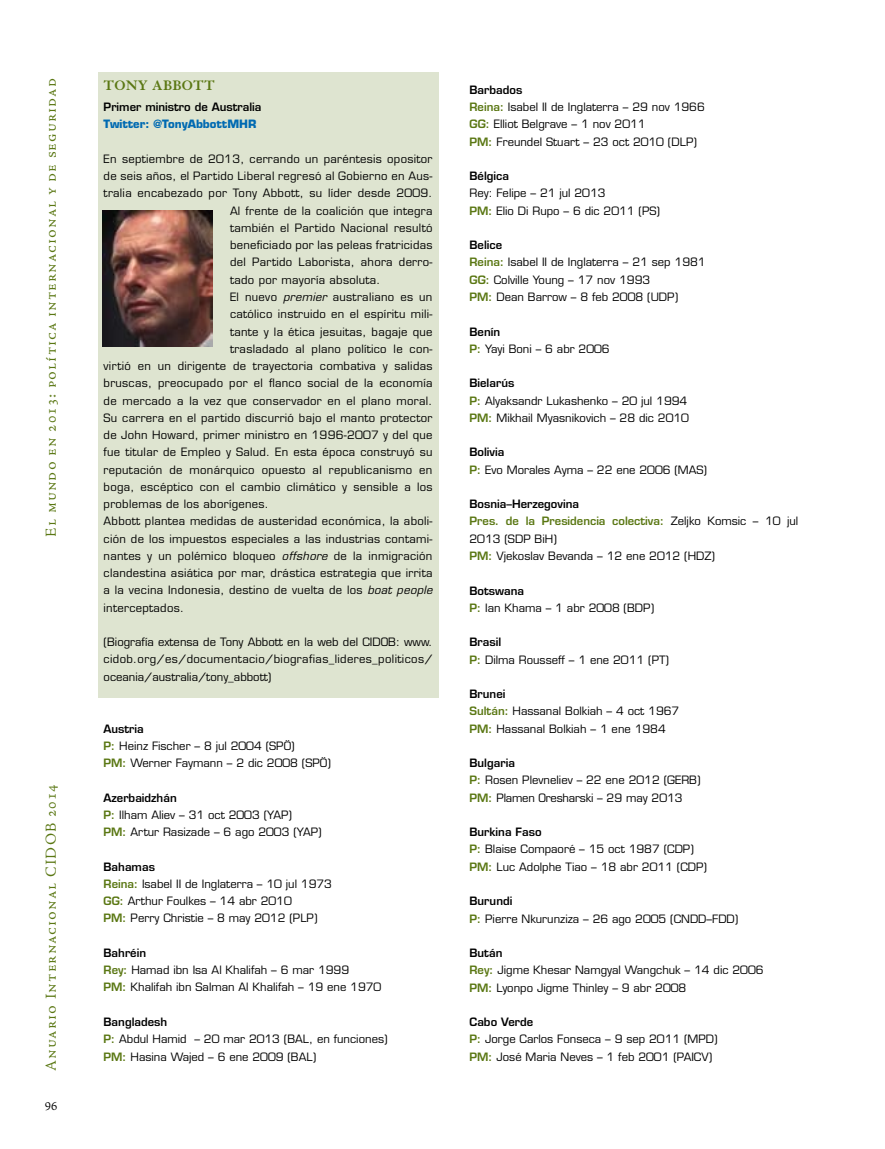
<style>
.page{position:relative;width:885px;height:1149px;background:#fff}
.page>*{position:absolute;margin:0;border:0;box-sizing:border-box;transform-origin:0 0}
.t1{font:15px "Adobe Jenson Pro Lt Capt";letter-spacing:.07em;color:#5a7713}
.t2{font:700 15px "Granjon";letter-spacing:.015em;color:#5a7713}
.t3{font:12px "Adobe Jenson Pro Lt Capt";color:#000}
.t4{font:11.25px/17.2px "Eurostile";color:#000}
.t5{font:11.25px/17.2px "Eurostile";letter-spacing:.025em;color:#000;text-align:justify}
.t6{font:600 11.25px "Eurostile";color:#000}
.t7{font:700 11.25px "Eurostile";color:#006ab2}
.s1{font-weight:600}
.s2{font-weight:600;color:#5a7713}
.s3{font-style:italic}
</style>
<div class="page">
<div style="left:98px;top:72px;width:340px;height:626px;background:#dee4d0"></div>
<img style="left:102px;top:210px;width:111px;height:136px">
<h1 class="t1" style="left:42px;top:536px;width:460px;rotate:-90deg">El mundo en 2013: política internacional y de seguridad</h1>
<p class="t4" style="left:469px;top:81px;width:237px"><span class="s1">Barbados<br></span><span class="s2">Reina:</span> Isabel II de Inglaterra – 29 nov 1966<br><span class="s2">GG:</span> Elliot Belgrave – 1 nov 2011<br><span class="s2">PM:</span> Freundel Stuart – 23 oct 2010 (DLP)</p>
<h1 class="t2" style="left:104px;top:77px;width:112px">TONY ABBOTT</h1>
<p class="t6" style="left:104px;top:100px;width:159px">Primer ministro de Australia</p>
<p class="t7" style="left:104px;top:117px;width:154px">Twitter: @TonyAbbottMHR</p>
<p class="t5" style="left:104px;top:150px;width:330px">En septiembre de 2013, cerrando un paréntesis opositor</p>
<p class="t5" style="left:104px;top:167px;width:330px">de seis años, el Partido Liberal regresó al Gobierno en Aus-</p>
<p class="t5" style="left:104px;top:185px;width:330px">tralia encabezado por Tony Abbott, su líder desde 2009.</p>
<p class="t5" style="left:230px;top:202px;width:204px">Al frente de la coalición que integra</p>
<p class="t5" style="left:230px;top:219px;width:204px">también el Partido Nacional resultó</p>
<p class="t5" style="left:230px;top:236px;width:204px">beneficiado por las peleas fratricidas</p>
<p class="t5" style="left:230px;top:254px;width:204px">del Partido Laborista, ahora derro-</p>
<p class="t5" style="left:230px;top:271px;width:152px">tado por mayoría absoluta.</p>
<p class="t5" style="left:230px;top:288px;width:204px">El nuevo <span class="s3">premier</span> australiano es un</p>
<p class="t5" style="left:230px;top:305px;width:204px">católico instruido en el espíritu mili-</p>
<p class="t5" style="left:230px;top:323px;width:204px">tante y la ética jesuitas, bagaje que</p>
<p class="t5" style="left:230px;top:340px;width:204px">trasladado al plano político le con-</p>
<p class="t5" style="left:104px;top:357px;width:330px">virtió en un dirigente de trayectoria combativa y salidas</p>
<p class="t5" style="left:104px;top:374px;width:330px">bruscas, preocupado por el flanco social de la economía</p>
<p class="t5" style="left:104px;top:392px;width:330px">de mercado a la vez que conservador en el plano moral.</p>
<p class="t5" style="left:104px;top:409px;width:330px">Su carrera en el partido discurrió bajo el manto protector</p>
<p class="t5" style="left:104px;top:426px;width:330px">de John Howard, primer ministro en 1996-2007 y del que</p>
<p class="t5" style="left:104px;top:443px;width:330px">fue titular de Empleo y Salud. En esta época construyó su</p>
<p class="t5" style="left:104px;top:461px;width:330px">reputación de monárquico opuesto al republicanismo en</p>
<p class="t5" style="left:104px;top:478px;width:330px">boga, escéptico con el cambio climático y sensible a los</p>
<p class="t5" style="left:104px;top:495px;width:167px">problemas de los aborígenes.</p>
<p class="t5" style="left:104px;top:512px;width:330px">Abbott plantea medidas de austeridad económica, la aboli-</p>
<p class="t5" style="left:104px;top:530px;width:330px">ción de los impuestos especiales a las industrias contami-</p>
<p class="t5" style="left:104px;top:547px;width:330px">nantes y un polémico bloqueo <span class="s3">offshore</span> de la inmigración</p>
<p class="t5" style="left:104px;top:564px;width:330px">clandestina asiática por mar, drástica estrategia que irrita</p>
<p class="t5" style="left:104px;top:581px;width:330px">a la vecina Indonesia, destino de vuelta de los <span class="s3">boat people</span></p>
<p class="t5" style="left:104px;top:599px;width:82px">interceptados.</p>
<p class="t5" style="left:104px;top:633px;width:330px">(Biografía extensa de Tony Abbott en la web del CIDOB: www. cidob.org/es/documentacio/biografias_lideres_politicos/ oceania/australia/tony_abbott)</p>
<p class="t6" style="left:469px;top:169px;width:41px">Bélgica</p>
<p class="t4" style="left:469px;top:185px;width:192px">Rey: Felipe – 21 jul 2013<br><span class="s2">PM:</span> Elio Di Rupo – 6 dic 2011 (PS)</p>
<p class="t4" style="left:469px;top:236px;width:237px"><span class="s1">Belice<br></span><span class="s2">Reina:</span> Isabel II de Inglaterra – 21 sep 1981<br><span class="s2">GG:</span> Colville Young – 17 nov 1993<br><span class="s2">PM:</span> Dean Barrow – 8 feb 2008 (UDP)</p>
<p class="t4" style="left:469px;top:323px;width:142px"><span class="s1">Benín<br></span><span class="s2">P:</span> Yayi Boni – 6 abr 2006</p>
<p class="t4" style="left:469px;top:374px;width:221px"><span class="s1">Bielarús<br></span><span class="s2">P:</span> Alyaksandr Lukashenko – 20 jul 1994<br><span class="s2">PM:</span> Mikhail Myasnikovich – 28 dic 2010</p>
<p class="t4" style="left:469px;top:443px;width:239px"><span class="s1">Bolivia<br></span><span class="s2">P:</span> Evo Morales Ayma – 22 ene 2006 (MAS)</p>
<p class="t4" style="left:469px;top:495px;width:330px"><span class="s1">Bosnia–Herzegovina<br></span><span class="s2">Pres. de la Presidencia colectiva:</span> Zeljko Komsic – 10 jul 2013 (SDP BiH)<br><span class="s2">PM:</span> Vjekoslav Bevanda – 12 ene 2012 (HDZ)</p>
<p class="t4" style="left:469px;top:581px;width:186px"><span class="s1">Botswana<br></span><span class="s2">P:</span> Ian Khama – 1 abr 2008 (BDP)</p>
<p class="t4" style="left:469px;top:633px;width:201px"><span class="s1">Brasil<br></span><span class="s2">P:</span> Dilma Rousseff – 1 ene 2011 (PT)</p>
<p class="t4" style="left:469px;top:685px;width:211px"><span class="s1">Brunei<br></span><span class="s2">Sultán:</span> Hassanal Bolkiah – 4 oct 1967<br><span class="s2">PM:</span> Hassanal Bolkiah – 1 ene 1984</p>
<p class="t4" style="left:469px;top:754px;width:232px"><span class="s1">Bulgaria<br></span><span class="s2">P:</span> Rosen Plevneliev – 22 ene 2012 (GERB)<br><span class="s2">PM:</span> Plamen Oresharski – 29 may 2013</p>
<p class="t4" style="left:469px;top:823px;width:239px"><span class="s1">Burkina Faso<br></span><span class="s2">P:</span> Blaise Compaoré – 15 oct 1987 (CDP)<br><span class="s2">PM:</span> Luc Adolphe Tiao – 18 abr 2011 (CDP)</p>
<p class="t4" style="left:469px;top:892px;width:270px"><span class="s1">Burundi<br></span><span class="s2">P:</span> Pierre Nkurunziza – 26 ago 2005 (CNDD–FDD)</p>
<p class="t4" style="left:469px;top:944px;width:295px"><span class="s1">Bután<br></span><span class="s2">Rey:</span> Jigme Khesar Namgyal Wangchuk – 14 dic 2006<br><span class="s2">PM:</span> Lyonpo Jigme Thinley – 9 abr 2008</p>
<p class="t4" style="left:469px;top:1013px;width:249px"><span class="s1">Cabo Verde<br></span><span class="s2">P:</span> Jorge Carlos Fonseca – 9 sep 2011 (MPD)<br><span class="s2">PM:</span> José Maria Neves – 1 feb 2001 (PAICV)</p>
<p class="t4" style="left:104px;top:719px;width:229px"><span class="s1">Austria<br></span><span class="s2">P:</span> Heinz Fischer – 8 jul 2004 (SPÖ)<br><span class="s2">PM:</span> Werner Faymann – 2 dic 2008 (SPÖ)</p>
<p class="t4" style="left:104px;top:788px;width:219px"><span class="s1">Azerbaidzhán<br></span><span class="s2">P:</span> Ilham Aliev – 31 oct 2003 (YAP)<br><span class="s2">PM:</span> Artur Rasizade – 6 ago 2003 (YAP)</p>
<p class="t4" style="left:104px;top:857px;width:230px"><span class="s1">Bahamas<br></span><span class="s2">Reina:</span> Isabel II de Inglaterra – 10 jul 1973<br><span class="s2">GG:</span> Arthur Foulkes – 14 abr 2010<br><span class="s2">PM:</span> Perry Christie – 8 may 2012 (PLP)</p>
<p class="t4" style="left:104px;top:944px;width:279px"><span class="s1">Bahréin<br></span><span class="s2">Rey:</span> Hamad ibn Isa Al Khalifah – 6 mar 1999<br><span class="s2">PM:</span> Khalifah ibn Salman Al Khalifah – 19 ene 1970</p>
<p class="t4" style="left:104px;top:1013px;width:285px"><span class="s1">Bangladesh<br></span><span class="s2">P:</span> Abdul Hamid – 20 mar 2013 (BAL, en funciones)<br><span class="s2">PM:</span> Hasina Wajed – 6 ene 2009 (BAL)</p>
<h1 class="t1" style="left:42px;top:1070px;width:288px;rotate:-90deg">Anuario Internacional CIDOB 2014</h1>
<p class="t3" style="left:45px;top:1098px;width:14px">96</p>
</div>
